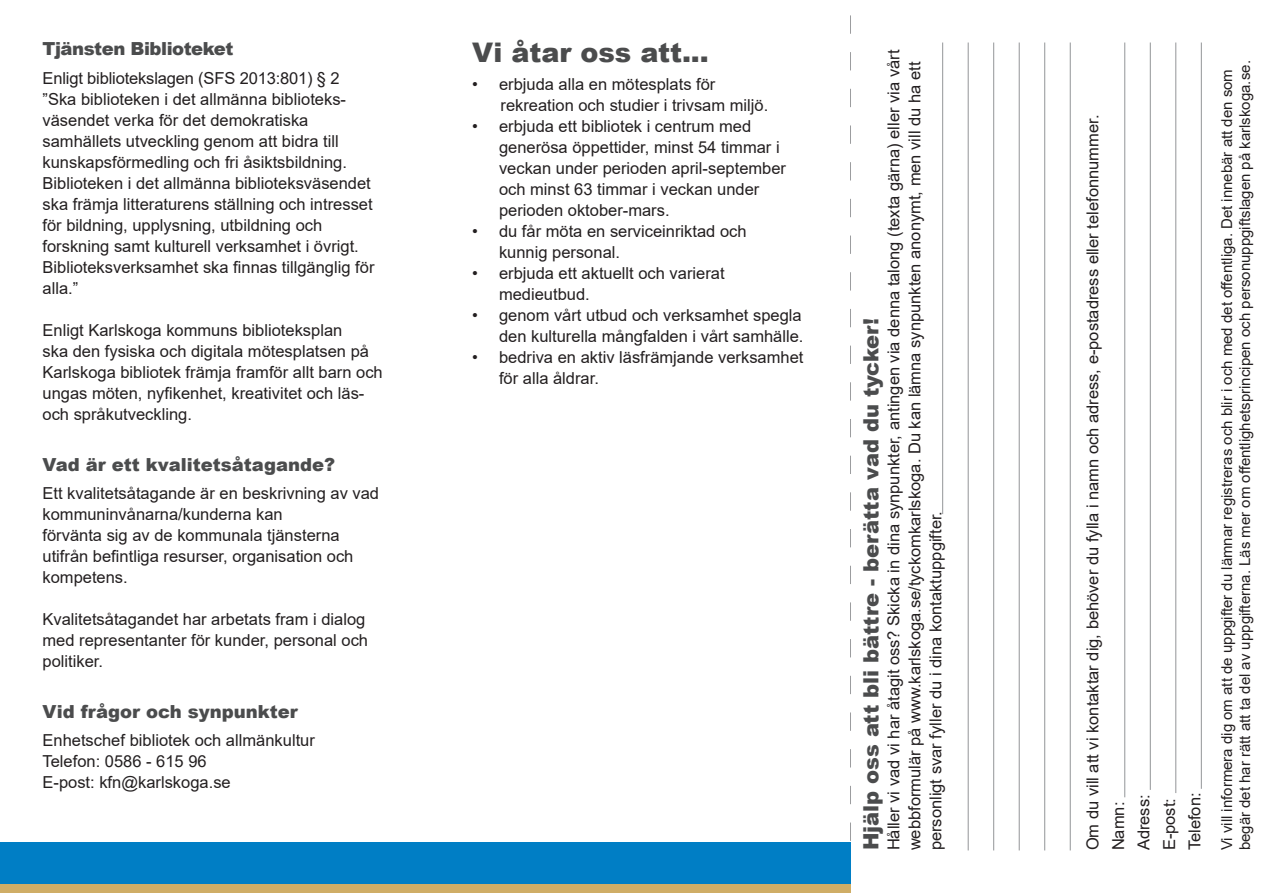
<style>
.page{position:relative;width:1263px;height:893px;background:#fff}
.page>*{position:absolute;margin:0;border:0;box-sizing:border-box;transform-origin:0 0}
.t1{font:900 27px "Arial";color:#4b4c4d}
.t2{font:900 21px "Arial";color:#4b4c4d}
.t3{font:900 18px "Arial";color:#4b4c4d}
.t4{font:900 18px "Arial";letter-spacing:-.025em;color:#4b4c4d}
.t5{font:16.5px/21px "Arial";color:#231f20}
.t6{font:15px/18px "Arial";color:#231f20}
</style>
<div class="page">
<svg style="left:850px;top:15px;width:1px;height:826px"></svg>
<hr style="left:1124px;top:43px;width:1px;height:754px;background:#939598">
<hr style="left:1150px;top:43px;width:1px;height:747px;background:#939598">
<hr style="left:1175px;top:43px;width:1px;height:750px;background:#939598">
<hr style="left:1201px;top:43px;width:1px;height:746px;background:#939598">
<hr style="left:942px;top:43px;width:1px;height:471px;background:#939598">
<hr style="left:968px;top:43px;width:1px;height:807px;background:#939598">
<hr style="left:993px;top:43px;width:1px;height:807px;background:#939598">
<hr style="left:1019px;top:43px;width:1px;height:807px;background:#939598">
<hr style="left:1044px;top:43px;width:1px;height:807px;background:#939598">
<hr style="left:1070px;top:43px;width:1px;height:807px;background:#939598">
<div style="left:0;top:842px;width:851px;height:42px;background:#007ec5"></div>
<div style="left:0;top:884px;width:851px;height:9px;background:#cfad66"></div>
<p class="t4" style="left:43px;top:36px;width:192px">Tjänsten Biblioteket</p>
<p class="t5" style="left:43px;top:68px;width:298px">Enligt bibliotekslagen (SFS 2013:801) § 2</p>
<p class="t5" style="left:43px;top:89px;width:305px">”Ska biblioteken i det allmänna biblioteks&shy;väsendet verka för det demokratiska</p>
<p class="t5" style="left:43px;top:131px;width:298px">samhällets utveckling genom att bidra till</p>
<p class="t5" style="left:43px;top:152px;width:332px">kunskapsförmedling och fri åsiktsbildning.<br>Biblioteken i det allmänna biblioteksväsendet ska främja litteraturens ställning och intresset för bildning, upplysning, utbildning och</p>
<p class="t5" style="left:43px;top:236px;width:333px">forskning samt kulturell verksamhet i övrigt.<br>Biblioteksverksamhet ska finnas tillgänglig för alla.”</p>
<p class="t5" style="left:43px;top:320px;width:342px">Enligt Karlskoga kommuns biblioteksplan<br>ska den fysiska och digitala mötesplatsen på Karlskoga bibliotek främja framför allt barn och ungas möten, nyfikenhet, kreativitet och läs&shy;och språkutveckling.</p>
<p class="t3" style="left:43px;top:451px;width:294px">Vad är ett kvalitetsåtagande?</p>
<p class="t5" style="left:43px;top:483px;width:338px">Ett kvalitetsåtagande är en beskrivning av vad kommuninvånarna/kunderna kan<br>förvänta sig av de kommunala tjänsterna utifrån befintliga resurser, organisation och kompetens.</p>
<p class="t5" style="left:43px;top:609px;width:327px">Kvalitetsåtagandet har arbetats fram i dialog med representanter för kunder, personal och politiker.</p>
<p class="t3" style="left:43px;top:698px;width:257px">Vid frågor och synpunkter</p>
<p class="t5" style="left:43px;top:730px;width:274px">Enhetschef bibliotek och allmänkultur</p>
<p class="t5" style="left:43px;top:751px;width:166px">Telefon: 0586 - 615 96</p>
<p class="t5" style="left:43px;top:772px;width:190px">E-post: kfn@karlskoga.se</p>
<p class="t1" style="left:472px;top:33px;width:238px">Vi åtar oss att...</p>
<p class="t5" style="left:472px;top:74px;width:245px">• erbjuda alla en mötesplats för</p>
<p class="t5" style="left:500px;top:95px;width:269px">rekreation och studier i trivsam miljö.</p>
<p class="t5" style="left:499px;top:116px;width:289px;text-indent:-27px">• erbjuda ett bibliotek i centrum med generösa öppettider, minst 54 timmar i veckan under perioden april-september och minst 63 timmar i veckan under perioden oktober-mars.</p>
<p class="t5" style="left:472px;top:221px;width:276px">• du får möta en serviceinriktad och</p>
<p class="t5" style="left:499px;top:242px;width:123px">kunnig personal.</p>
<p class="t5" style="left:499px;top:263px;width:227px;text-indent:-27px">• erbjuda ett aktuellt och varierat medieutbud.</p>
<p class="t5" style="left:472px;top:305px;width:333px;text-align:right">• genom vårt utbud och verksamhet spegla den kulturella mångfalden i vårt samhälle.</p>
<p class="t5" style="left:499px;top:347px;width:306px;text-indent:-27px">• bedriva en aktiv läsfrämjande verksamhet för alla åldrar.</p>
<p class="t5" style="left:883px;top:850px;width:802px;rotate:-90deg">Håller vi vad vi har åtagit oss? Skicka in dina synpunkter, antingen via denna talong (texta gärna) eller via vårt webbformulär på www.karlskoga.se/tyckomkarlskoga. Du kan lämna synpunkten anonymt, men vill du ha ett personligt svar fyller du i dina kontaktuppgifter.</p>
<p class="t2" style="left:856px;top:850px;width:534px;rotate:-90deg">Hjälp oss att bli bättre - berätta vad du tycker!</p>
<p class="t5" style="left:1082px;top:850px;width:737px;rotate:-90deg">Om du vill att vi kontaktar dig, behöver du fylla i namn och adress, e-postadress eller telefonnummer.</p>
<p class="t5" style="left:1108px;top:850px;width:50px;rotate:-90deg">Namn:</p>
<p class="t5" style="left:1133px;top:850px;width:57px;rotate:-90deg">Adress:</p>
<p class="t5" style="left:1159px;top:850px;width:54px;rotate:-90deg">E-post:</p>
<p class="t5" style="left:1184px;top:850px;width:59px;rotate:-90deg">Telefon:</p>
<p class="t6" style="left:1218px;top:850px;width:792px;rotate:-90deg">Vi vill informera dig om att de uppgifter du lämnar registreras och blir i och med det offentliga. Det innebär att den som begär det har rätt att ta del av uppgifterna. Läs mer om offentlighetsprincipen och personuppgiftslagen på karlskoga.se.</p>
</div>
